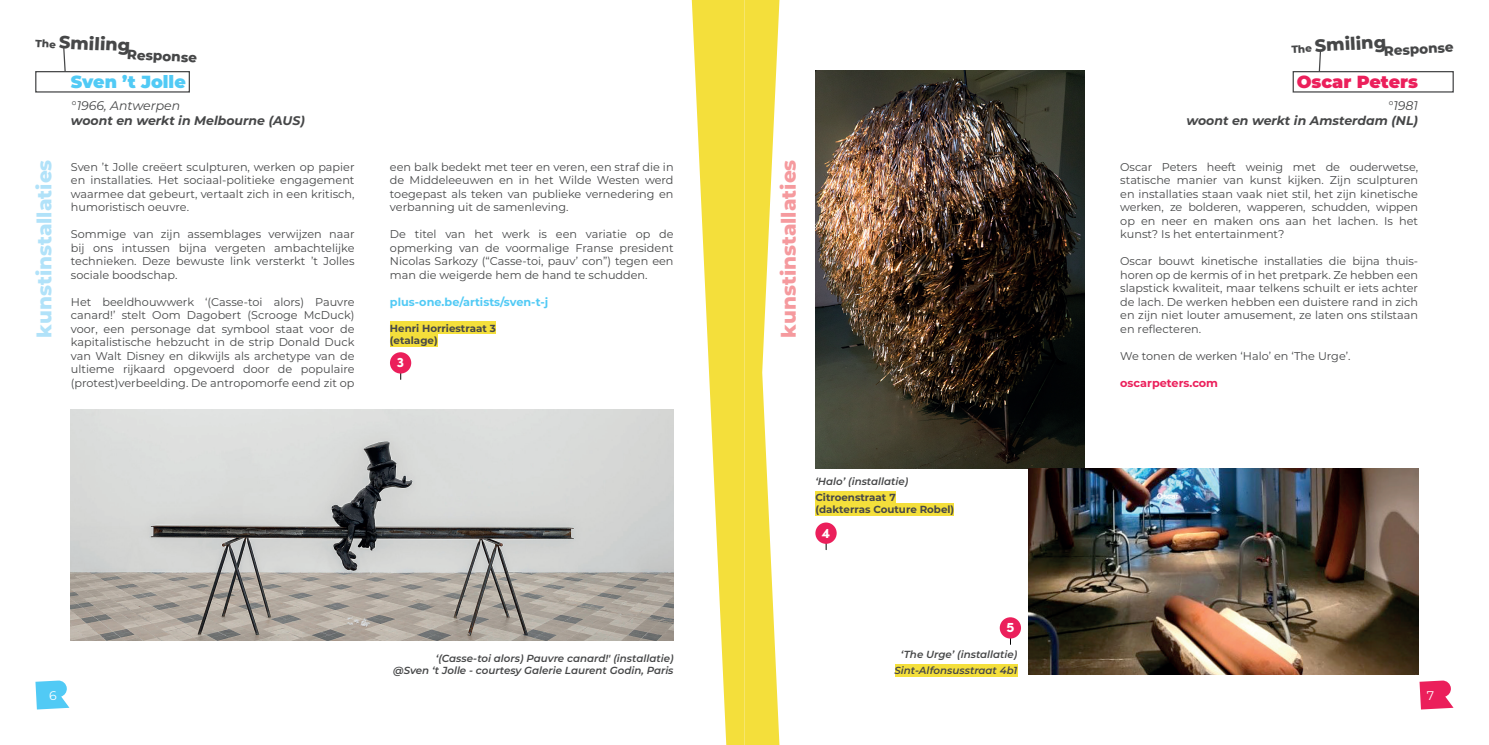
<style>
.page{position:relative;width:1489px;height:745px;background:#fff}
.page>*{position:absolute;margin:0;border:0;box-sizing:border-box;transform-origin:0 0}
.t1{font:800 20px "Montserrat";color:#b1e2f9}
.t2{font:800 20px "Montserrat";color:#f59a9e}
.t3{font:900 17.5px "Montserrat";color:#eb1f5b}
.t4{font:900 17.5px "Montserrat";color:#51caf5}
.t5{font:900 13.75px "Sofia Pro";color:#fff}
.t6{font:800 13.5px "Montserrat";color:#464748}
.t7{font:italic 700 12.5px "Montserrat";color:#464748}
.t8{font:italic 12.5px "Montserrat";color:#464748}
.t9{font:12.5px "Montserrat";color:#fff}
.t10{font:11.25px/13.5px "Montserrat";color:#464748;text-align:justify}
.t11{font:700 11.25px "Montserrat";color:#51caf5}
.t12{font:700 11.25px "Montserrat";color:#eb1f5b}
.t13{font:italic 600 10.25px/15.9px "Montserrat";color:#464748;text-align:right}
.t14{font:700 10.25px/12.2px "Montserrat";color:#464748}
</style>
<div class="page">
<svg style="left:35px;top:680px;width:34px;height:29px"></svg>
<svg style="left:1419px;top:680px;width:34px;height:29px"></svg>
<svg style="left:63px;top:46px;width:3px;height:25px"></svg>
<svg style="left:1318px;top:50px;width:3px;height:21px"></svg>
<div style="left:894px;top:663px;width:123px;height:13px;background:#f4df3b"></div>
<div style="left:815px;top:491px;width:80px;height:12px;background:#f4df3b"></div>
<div style="left:815px;top:503px;width:139px;height:12px;background:#f4df3b"></div>
<div style="left:1292px;top:71px;width:161px;height:21px;border:1px solid #464748"></div>
<img style="left:815px;top:71px;width:269px;height:397px">
<img style="left:1028px;top:468px;width:389px;height:205px">
<div style="left:815px;top:522px;width:21px;height:21px;background:#eb1f5b;border-radius:50%"></div>
<div style="left:999px;top:617px;width:21px;height:21px;background:#eb1f5b;border-radius:50%"></div>
<div style="left:35px;top:71px;width:155px;height:21px;border:1px solid #464748"></div>
<div style="left:390px;top:321px;width:106px;height:13px;background:#f4df3b"></div>
<div style="left:390px;top:334px;width:47px;height:12px;background:#f4df3b"></div>
<img style="left:71px;top:409px;width:602px;height:231px">
<svg style="left:691px;top:0;width:88px;height:744px"></svg>
<div style="left:390px;top:352px;width:21px;height:21px;background:#eb1f5b;border-radius:50%"></div>
<p class="t6" style="left:36px;top:39px;width:163px;rotate:3deg"><sup>The</sup> <sup>Smiling</sup>Response</p>
<p class="t6" style="left:1291px;top:46px;width:163px;rotate:-3deg"><sup>The</sup> <sup>Smiling</sup>Response</p>
<h2 class="t4" style="left:71px;top:68px;width:116px">Sven ’t Jolle</h2>
<p class="t8" style="left:71px;top:97px;width:111px">°1966, Antwerpen</p>
<p class="t7" style="left:71px;top:111px;width:235px">woont en werkt in Melbourne (AUS)</p>
<p class="t10" style="left:71px;top:159px;width:285px">Sven ’t Jolle creëert sculpturen, werken op papier en installaties. Het sociaal-politieke engagement waarmee dat gebeurt, vertaalt zich in een kritisch, humoristisch oeuvre.</p>
<p class="t10" style="left:71px;top:227px;width:285px">Sommige van zijn assemblages verwijzen naar bij ons intussen bijna vergeten ambachtelijke technieken. Deze bewuste link versterkt ’t Jolles sociale boodschap.</p>
<p class="t10" style="left:71px;top:294px;width:285px">Het beeldhouwwerk ‘(Casse-toi alors) Pauvre canard!’ stelt Oom Dagobert (Scrooge McDuck) voor, een personage dat symbool staat voor de kapitalistische hebzucht in de strip Donald Duck van Walt Disney en dikwijls als archetype van de ultieme rijkaard opgevoerd door de populaire (protest)verbeelding. De antropomorfe eend zit op</p>
<h1 class="t1" style="left:30px;top:337px;width:179px;rotate:-90deg">kunstinstallaties</h1>
<h1 class="t2" style="left:774px;top:337px;width:179px;rotate:-90deg">kunstinstallaties</h1>
<p class="t10" style="left:390px;top:159px;width:285px">een balk bedekt met teer en veren, een straf die in de Middeleeuwen en in het Wilde Westen werd toegepast als teken van publieke vernedering en verbanning uit de samenleving.</p>
<p class="t10" style="left:390px;top:227px;width:285px">De titel van het werk is een variatie op de opmerking van de voormalige Franse president Nicolas Sarkozy (“Casse-toi, pauv’ con”) tegen een man die weigerde hem de hand te schudden.</p>
<p class="t11" style="left:390px;top:293px;width:160px">plus-one.be/artists/sven-t-j</p>
<p class="t14" style="left:390px;top:321px;width:107px">Henri Horriestraat 3 (etalage)</p>
<p class="t5" style="left:397px;top:351px;width:9px">3</p>
<p class="t13" style="left:393px;top:651px;width:282px;line-height:12.2px">‘(Casse-toi alors) Pauvre canard!' (installatie)<br>@Sven ‘t Jolle - courtesy Galerie Laurent Godin, Paris</p>
<p class="t13" style="left:815px;top:473px;width:94px">‘Halo’ (installatie)</p>
<p class="t14" style="left:815px;top:490px;width:140px">Citroenstraat 7<br>(dakterras Couture Robel)</p>
<p class="t5" style="left:821px;top:521px;width:10px">4</p>
<p class="t5" style="left:1006px;top:616px;width:9px">5</p>
<p class="t13" style="left:894px;top:645px;width:124px">‘The Urge’ (installatie)<br>Sint-Alfonsusstraat 4b1</p>
<h2 class="t3" style="left:1296px;top:68px;width:123px">Oscar Peters</h2>
<p class="t8" style="left:1387px;top:97px;width:32px">°1981</p>
<p class="t7" style="left:1186px;top:111px;width:233px">woont en werkt in Amsterdam (NL)</p>
<p class="t10" style="left:1120px;top:159px;width:299px">Oscar Peters heeft weinig met de ouderwetse, statische manier van kunst kijken. Zijn sculpturen en installaties staan vaak niet stil, het zijn kinetische werken, ze bolderen, wapperen, schudden, wippen op en neer en maken ons aan het lachen. Is het kunst? Is het entertainment?</p>
<p class="t10" style="left:1120px;top:254px;width:299px">Oscar bouwt kinetische installaties die bijna thuis&shy;horen op de kermis of in het pretpark. Ze hebben een slapstick kwaliteit, maar telkens schuilt er iets achter de lach. De werken hebben een duistere rand in zich en zijn niet louter amusement, ze laten ons stilstaan en reflecteren.</p>
<p class="t10" style="left:1120px;top:348px;width:231px">We tonen de werken ‘Halo’ en ‘The Urge’.</p>
<p class="t12" style="left:1120px;top:374px;width:99px">oscarpeters.com</p>
<p class="t9" style="left:49px;top:686px;width:9px">6</p>
<p class="t9" style="left:1426px;top:686px;width:9px">7</p>
</div>
